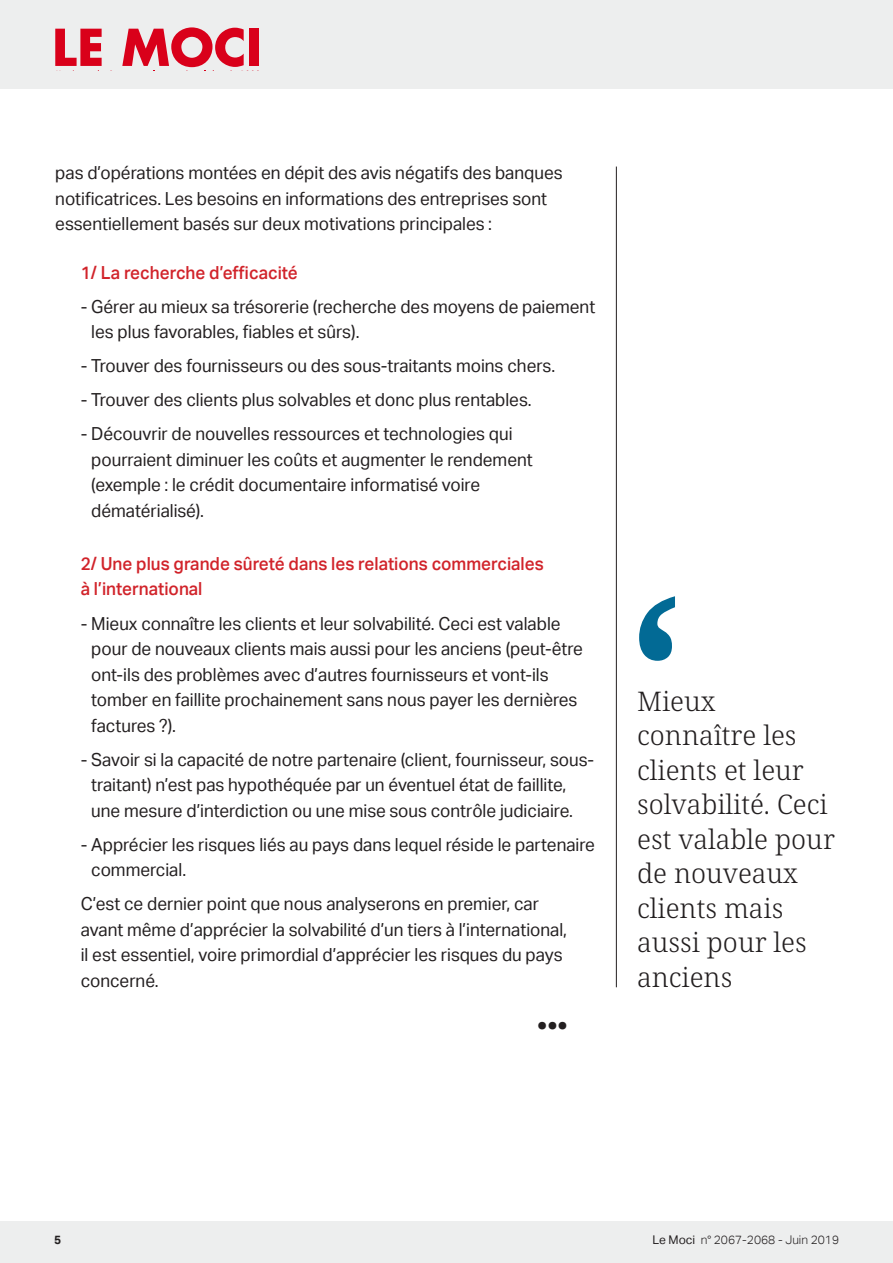
<style>
.page{position:relative;width:893px;height:1263px;background:#fff}
.page>*{position:absolute;margin:0;border:0;box-sizing:border-box;transform-origin:0 0}
.Texte{font:700 210.75px "Noto Serif";color:#026a95;scale:.95 1}
.Phrase_sortie{font:300 27px/34.5px "Noto Serif";color:#231f20}
.t1{font:700 25.5px "Aktiv Grotesk";color:#231f20}
.Texte-2{font:18px/25.5px "Aktiv Grotesk";color:#231f20;scale:.95 1}
.Texte-3{font:500 18px/25.5px "Aktiv Grotesk";color:#d1232a;scale:.95 1}
.t2{font:300 12px "Aktiv Grotesk";color:#231f20}
.t3{font:700 12px "Aktiv Grotesk";color:#231f20}
.s1{font-weight:400}
</style>
<div class="page">
<div style="left:0;top:0;width:893px;height:89px;background:#edeeee"></div>
<div style="left:0;top:1221px;width:893px;height:42px;background:#edeeee"></div>
<svg style="left:55px;top:29px;width:47px;height:42px"></svg>
<svg style="left:122px;top:27px;width:122px;height:44px"></svg>
<div style="left:250px;top:29px;width:9px;height:37px;background:#d9001a"></div>
<hr style="left:616px;top:167px;width:1px;height:820px;background:#231f20">
<p class="Texte-2" style="left:55px;top:160px;width:536px">pas d’opérations montées en dépit des avis négatifs des banques notificatrices. Les besoins en informations des entreprises sont essentiellement basés sur deux motivations principales :</p>
<p class="Texte-3" style="left:81px;top:260px;width:230px">1/ La recherche d’efficacité</p>
<p class="Texte-2" style="left:91px;top:294px;width:532px;text-indent:-10px">- Gérer au mieux sa trésorerie (recherche des moyens de paiement les plus favorables, fiables et sûrs).</p>
<p class="Texte-2" style="left:81px;top:353px;width:501px">- Trouver des fournisseurs ou des sous-traitants moins chers.</p>
<p class="Texte-2" style="left:81px;top:387px;width:476px">- Trouver des clients plus solvables et donc plus rentables.</p>
<p class="Texte-2" style="left:91px;top:421px;width:466px;text-indent:-10px">- Découvrir de nouvelles ressources et technologies qui pourraient diminuer les coûts et augmenter le rendement (exemple : le crédit documentaire informatisé voire dématérialisé).</p>
<p class="Texte-3" style="left:81px;top:551px;width:489px">2/ Une plus grande sûreté dans les relations commerciales à l’international</p>
<p class="Texte-2" style="left:91px;top:610px;width:519px;text-indent:-10px">- Mieux connaître les clients et leur solvabilité. Ceci est valable pour de nouveaux clients mais aussi pour les anciens (peut-être ont-ils des problèmes avec d’autres fournisseurs et vont-ils tomber en faillite prochainement sans nous payer les dernières factures ?).</p>
<p class="Texte-2" style="left:91px;top:746px;width:531px;text-indent:-10px">- Savoir si la capacité de notre partenaire (client, fournisseur, sous&shy;traitant) n’est pas hypothéquée par un éventuel état de faillite, une mesure d’interdiction ou une mise sous contrôle judiciaire.</p>
<p class="Texte-2" style="left:91px;top:831px;width:532px;text-indent:-10px">- Apprécier les risques liés au pays dans lequel réside le partenaire commercial.</p>
<p class="Texte-2" style="left:81px;top:891px;width:513px">C’est ce dernier point que nous analyserons en premier, car avant même d’apprécier la solvabilité d’un tiers à l’international, il est essentiel, voire primordial d’apprécier les risques du pays concerné.</p>
<p class="t1" style="left:537px;top:1012px;width:32px">•••</p>
<p class="Texte" style="left:628px;top:522px;width:61px">‘</p>
<p class="Phrase_sortie" style="left:637px;top:685px;width:199px">Mieux connaître les clients et leur solvabilité. Ceci est valable pour de nouveaux clients mais aussi pour les anciens</p>
<p class="t3" style="left:54px;top:1233px;width:9px">5</p>
<p class="t2" style="left:652px;top:1233px;width:188px"><span class="s1">Le Moci</span> n° 2067-2068 - Juin 2019</p>
</div>
